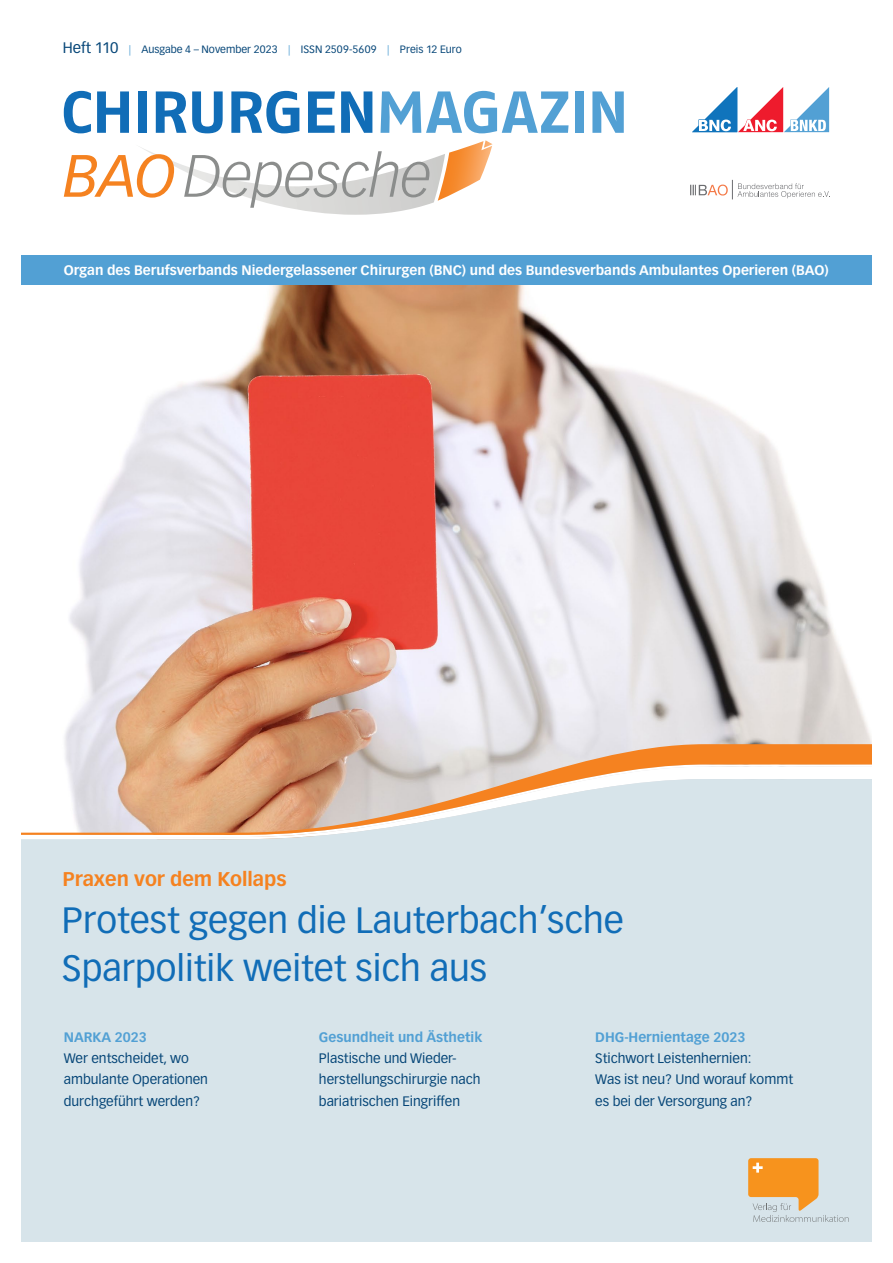
<style>
.page{position:relative;width:893px;height:1263px;background:#fff}
.page>*{position:absolute;margin:0;border:0;box-sizing:border-box;transform-origin:0 0}
.t1{font:36px/47.8px "Vectora LT Std";color:#116db7}
.t2{font:700 19.5px "Vectora LT Std";color:#f58220}
.t3{font:13.5px/21.3px "Vectora LT Std";color:#064678}
.t4{font:700 13.5px "Vectora LT Std";color:#fff}
.t5{font:700 13.5px "Vectora LT Std";color:#52a0d4}
.t6{font:10.5px "Vectora LT Std";color:#064678}
.s1{font-size:15px}
.s2{color:#52a0d4}
</style>
<div class="page">
<img style="left:64px;top:285px;width:808px;height:459px">
<div style="left:21px;top:837px;width:851px;height:405px;background:#d7e4ea"></div>
<svg style="left:253px;top:835px;width:619px;height:2px"></svg>
<svg style="left:21px;top:744px;width:851px;height:91px;background:#e0c8b5"></svg>
<svg style="left:64px;top:140px;width:429px;height:75px"></svg>
<svg style="left:64px;top:91px;width:27px;height:42px"></svg>
<svg style="left:97px;top:91px;width:32px;height:42px"></svg>
<div style="left:138px;top:91px;width:9px;height:42px;background:#116db7"></div>
<svg style="left:156px;top:91px;width:30px;height:42px"></svg>
<svg style="left:192px;top:91px;width:31px;height:42px"></svg>
<svg style="left:231px;top:91px;width:68px;height:42px"></svg>
<svg style="left:308px;top:91px;width:27px;height:42px"></svg>
<svg style="left:341px;top:91px;width:31px;height:42px"></svg>
<svg style="left:381px;top:91px;width:188px;height:42px"></svg>
<div style="left:575px;top:91px;width:9px;height:42px;background:#52a0d4"></div>
<svg style="left:592px;top:91px;width:32px;height:42px"></svg>
<div style="left:21px;top:255px;width:851px;height:30px;background:#52a0d4"></div>
<svg style="left:748px;top:1158px;width:101px;height:64px;background:#e2bd8d"></svg>
<svg style="left:690px;top:180px;width:140px;height:19px"></svg>
<svg style="left:692px;top:87px;width:138px;height:46px"></svg>
<p class="t6" style="left:63px;top:43px;width:401px"><span class="s1">Heft 110</span> <span class="s2">|</span> Ausgabe 4 – November 2023 <span class="s2">|</span> ISSN 2509-5609 <span class="s2">|</span> Preis 12 Euro</p>
<p class="t4" style="left:64px;top:262px;width:766px">Organ des Berufsverbands Niedergelassener Chirurgen (BNC) und des Bundesverbands Ambulantes Operieren (BAO)</p>
<p class="t2" style="left:63px;top:867px;width:225px">Praxen vor dem Kollaps</p>
<p class="t1" style="left:62px;top:897px;width:563px">Protest gegen die Lauterbach’sche<br>Sparpolitik weitet sich aus</p>
<p class="t5" style="left:64px;top:1029px;width:85px">NARKA 2023</p>
<p class="t3" style="left:64px;top:1048px;width:146px">Wer entscheidet, wo ambulante Operationen durchgeführt werden?</p>
<p class="t5" style="left:319px;top:1029px;width:165px">Gesundheit und Ästhetik</p>
<p class="t3" style="left:319px;top:1048px;width:163px">Plastische und Wieder&shy;herstellungschirurgie nach bariatrischen Eingriffen</p>
<p class="t5" style="left:595px;top:1029px;width:152px">DHG-Hernientage 2023</p>
<p class="t3" style="left:595px;top:1048px;width:199px">Stichwort Leistenhernien:<br>Was ist neu? Und worauf kommt es bei der Versorgung an?</p>
</div>
